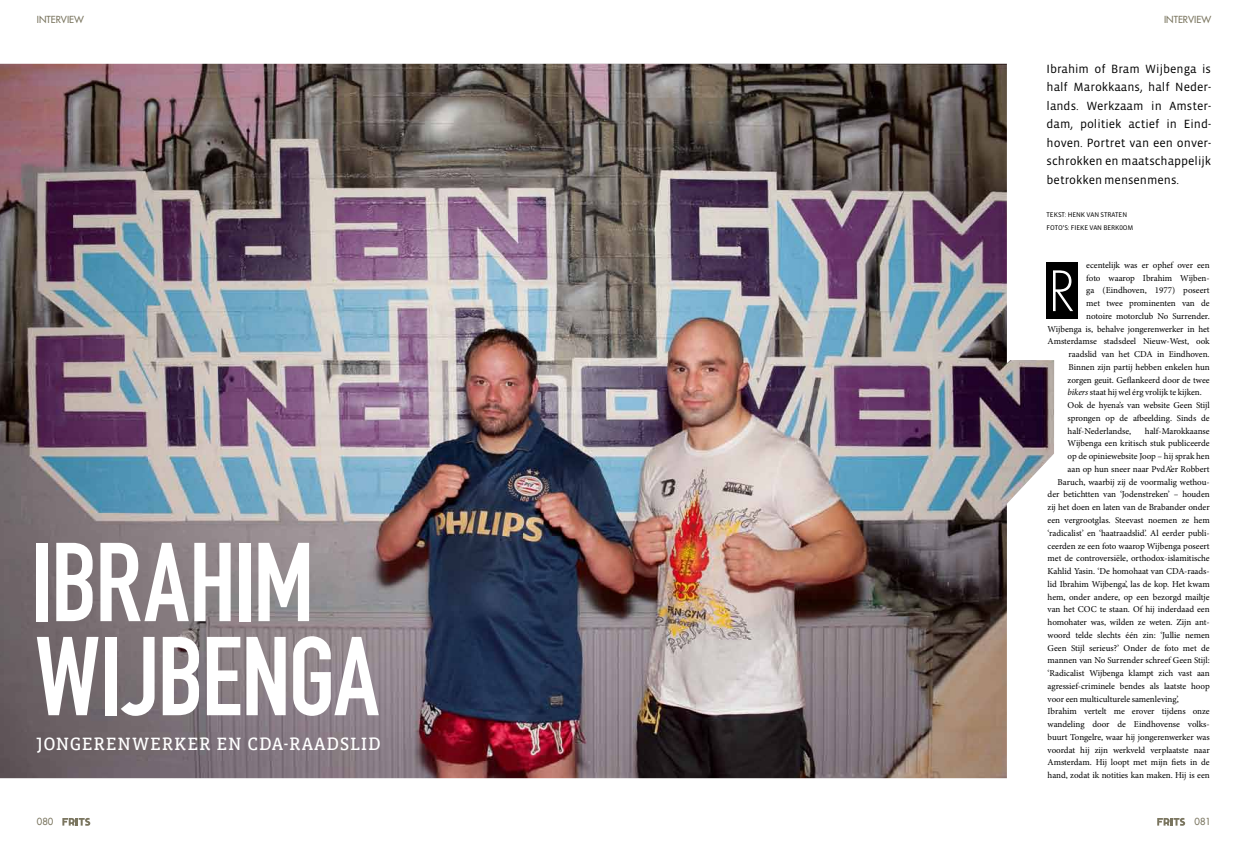
<style>
.page{position:relative;width:1248px;height:842px;background:#fff}
.page>*{position:absolute;margin:0;border:0;box-sizing:border-box;transform-origin:0 0}
.t1{font:110px/94.1px "DIN Engschrift";letter-spacing:-.02em;color:#fff}
.t2{font:300 54px "Futura";color:#fff}
.t3{font:18.3px "Vista Slab Alt Reg";letter-spacing:.03em;color:#fff}
.t4{font:12.2px/18.5px "Vista Sans OT";color:#000;text-align:justify}
.t5{font:9.5px "Futura";color:#7a755f}
.t6{font:9px "Minion Pro";letter-spacing:-.005em;color:#000}
.t7{font:7px/12.8px "Vista Sans OT";letter-spacing:-.01em;color:#000}
.s1{font-style:italic}
</style>
<div class="page">
<div style="left:1046px;top:262px;width:31px;height:57px;background:#000"></div>
<svg style="left:1157px;top:818px;width:27px;height:8px"></svg>
<img style="left:0;top:64px;width:1054px;height:714px">
<svg style="left:62px;top:818px;width:28px;height:8px"></svg>
<p class="t5" style="left:37px;top:13px;width:49px">INTERVIEW</p>
<h1 class="t1" style="left:31px;top:536px;width:349px">IBRAHIM<br>WIJBENGA</h1>
<h3 class="t3" style="left:37px;top:735px;width:279px">JONGERENWERKER EN CDA-RAAD</h3>
<h3 class="t3" style="left:340px;top:735px;width:40px">SLID</h3>
<p class="t5" style="left:37px;top:816px;width:18px">080</p>
<p class="t5" style="left:1163px;top:13px;width:49px">INTERVIEW</p>
<h3 class="t4" style="left:1046px;top:60px;width:166px">I brahim of Bram Wijbenga is half Marokkaans, half N eder&shy;lands. Werkzaam in Amster&shy;dam, politiek actief in Eind&shy;hoven. Portret van een onver&shy;schrokken en maatschappelijk betrokken mensenmens.</h3>
<p class="t7" style="left:1046px;top:208px;width:82px">TEKST: he nk van strate n<br>FOTO’S: Fieke</p>
<p class="t7" style="left:1089px;top:221px;width:46px">van be rk0om</p>
<p class="t6" style="left:1086px;top:259px;width:125px">ecentelijk was er ophef over een</p>
<p class="t6" style="left:1086px;top:272px;width:125px">foto waarop Ibrahim Wijben-</p>
<p class="t6" style="left:1086px;top:284px;width:125px">ga (Eindhoven, 1977) poseert</p>
<p class="t6" style="left:1086px;top:297px;width:125px">met twee prominenten van de</p>
<p class="t6" style="left:1086px;top:310px;width:125px">notoire motorclub No Surrender.</p>
<p class="t6" style="left:1047px;top:323px;width:163px">Wijbenga is, behalve jongerenwerker in het</p>
<p class="t6" style="left:1047px;top:335px;width:163px">Amsterdamse stadsdeel Nieuw-West, ook</p>
<p class="t6" style="left:1068px;top:348px;width:142px">raadslid van het CDA in Eindhoven.</p>
<p class="t6" style="left:1068px;top:361px;width:143px">Binnen zijn partij hebben enkelen hun</p>
<p class="t6" style="left:1067px;top:374px;width:143px">zorgen geuit. Geflankeerd door de twee</p>
<p class="t6" style="left:1067px;top:387px;width:136px"><span class="s1">bikers</span> staat hij wel érg vrolijk te kijken.</p>
<p class="t6" style="left:1067px;top:399px;width:143px">Ook de hyena’s van website Geen Stijl</p>
<p class="t6" style="left:1067px;top:412px;width:144px">sprongen op de afbeelding. Sinds de</p>
<p class="t6" style="left:1067px;top:425px;width:65px">half-Nederlandse,</p>
<p class="t6" style="left:1144px;top:425px;width:66px">half-Marokkaanse</p>
<p class="t6" style="left:1067px;top:438px;width:143px">Wijbenga een kritisch stuk publiceerde</p>
<p class="t6" style="left:1067px;top:450px;width:143px">op de opiniewebsite Joop – hij sprak hen</p>
<p class="t6" style="left:1067px;top:463px;width:144px">aan op hun sneer naar PvdA’er Robbert</p>
<p class="t6" style="left:1057px;top:476px;width:154px">Baruch, waarbij zij de voormalig wethou-</p>
<p class="t6" style="left:1047px;top:489px;width:163px">der betichtten van ‘Jodenstreken’ – houden</p>
<p class="t6" style="left:1047px;top:501px;width:163px">zij het doen en laten van de Brabander onder</p>
<p class="t6" style="left:1047px;top:514px;width:163px">een vergrootglas. Steevast noemen ze hem</p>
<p class="t6" style="left:1047px;top:527px;width:163px">‘radicalist’ en ‘haatraadslid’. Al eerder publi-</p>
<p class="t6" style="left:1047px;top:540px;width:164px">ceerden ze een foto waarop Wijbenga poseert</p>
<p class="t6" style="left:1047px;top:552px;width:164px">met de controversiële, orthodox-islamitische</p>
<p class="t6" style="left:1047px;top:565px;width:163px">Kahlid Yasin. ‘De homohaat van CDA-raads-</p>
<p class="t6" style="left:1047px;top:578px;width:163px">lid Ibrahim Wijbenga’, las de kop. Het kwam</p>
<p class="t6" style="left:1047px;top:591px;width:163px">hem, onder andere, op een bezorgd mailtje</p>
<p class="t6" style="left:1047px;top:603px;width:163px">van het COC te staan. Of hij inderdaad een</p>
<p class="t6" style="left:1047px;top:616px;width:163px">homohater was, wilden ze weten. Zijn ant-</p>
<p class="t6" style="left:1047px;top:629px;width:163px">woord telde slechts één zin: ‘Jullie nemen</p>
<p class="t6" style="left:1047px;top:642px;width:164px">Geen Stijl serieus?’ Onder de foto met de</p>
<p class="t6" style="left:1047px;top:654px;width:164px">mannen van No Surrender schreef Geen Stijl:</p>
<p class="t6" style="left:1047px;top:667px;width:164px">‘Radicalist Wijbenga klampt zich vast aan</p>
<p class="t6" style="left:1047px;top:680px;width:164px">agressief-criminele bendes als laatste hoop</p>
<p class="t6" style="left:1047px;top:693px;width:133px">voor een multiculturele samenleving’,</p>
<p class="t6" style="left:1047px;top:705px;width:164px">Ibrahim vertelt me erover tijdens onze</p>
<p class="t6" style="left:1047px;top:718px;width:163px">wandeling door de Eindhovense volks-</p>
<p class="t6" style="left:1047px;top:731px;width:164px">buurt Tongelre, waar hij jongerenwerker was</p>
<p class="t6" style="left:1047px;top:744px;width:164px">voordat hij zijn werkveld verplaatste naar</p>
<p class="t6" style="left:1047px;top:756px;width:164px">Amsterdam. Hij loopt met mijn fiets in de</p>
<p class="t6" style="left:1047px;top:769px;width:163px">hand, zodat ik notities kan maken. Hij is een</p>
<h2 class="t2" style="left:1048px;top:259px;width:28px">R</h2>
<p class="t5" style="left:1194px;top:816px;width:18px">081</p>
</div>
